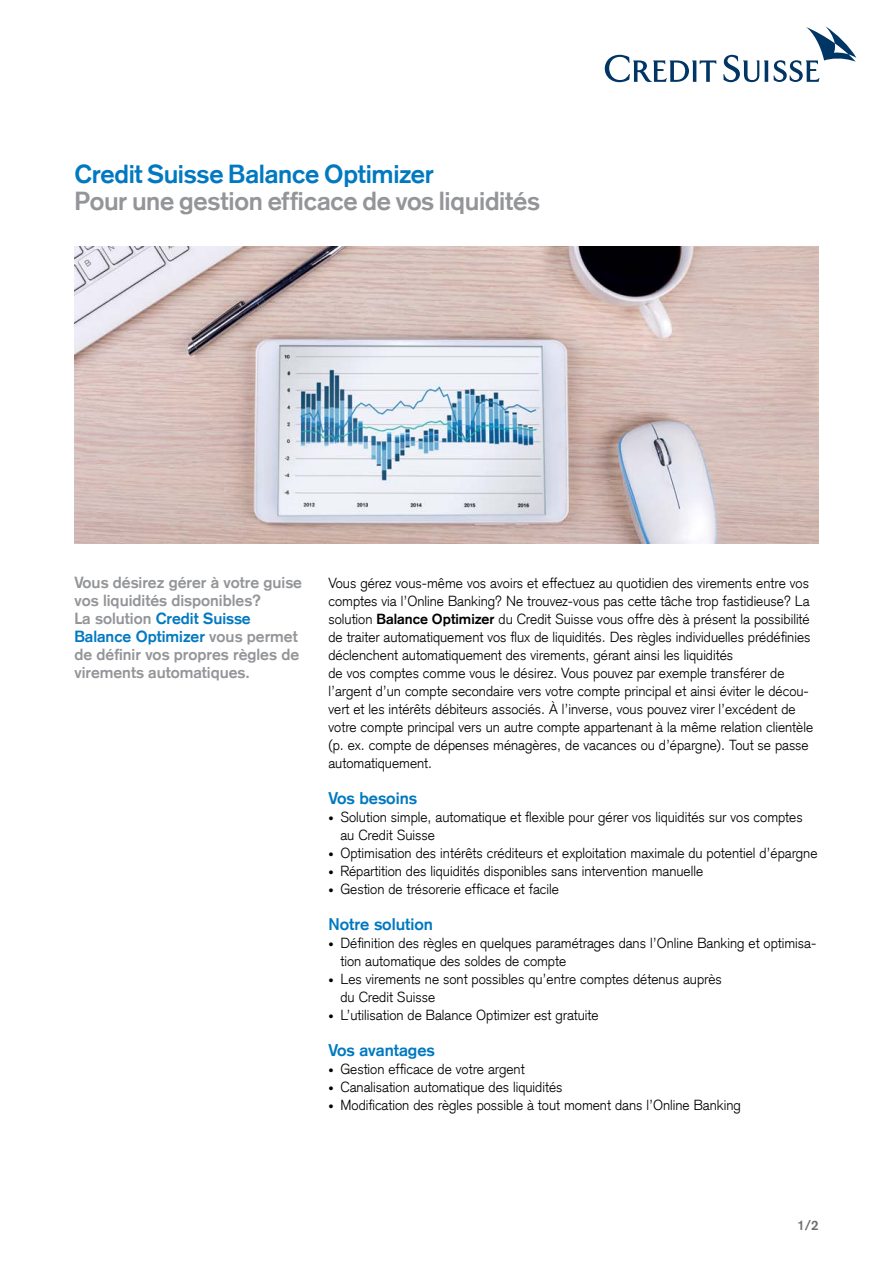
<style>
.page{position:relative;width:893px;height:1263px;background:#fff}
.page>*{position:absolute;margin:0;border:0;box-sizing:border-box;transform-origin:0 0}
.t1{font:700 25.5px "Credit Suisse Type";letter-spacing:-.01em;color:#939598}
.t2{font:700 25.5px "Credit Suisse Type";letter-spacing:-.01em;color:#0079c1}
.t3{font:700 16.5px "Credit Suisse Type";color:#0079c1}
.t4{font:700 15.75px/18px "Credit Suisse Type";color:#939598}
.t5{font:300 14.25px/18px "Credit Suisse Type";color:#000}
.t6{font:700 13.5px "Credit Suisse Type";color:#6d6e71}
.s1{color:#0079c1}
.s2{font-weight:700}
.s3{font-size:10.5px}
</style>
<div class="page">
<svg style="left:605px;top:26px;width:251px;height:56px"></svg>
<img style="left:74px;top:246px;width:745px;height:297px">
<p class="t2" style="left:74px;top:159px;width:361px">Credit Suisse Balance Optimizer</p>
<h2 class="t1" style="left:74px;top:186px;width:467px">Pour une gestion efficace de vos liquidités</h2>
<h5 class="t4" style="left:74px;top:574px;width:229px">Vous désirez gérer à votre guise vos liquidités disponibles?<br>La solution <span class="s1">Credit Suisse<br>Balance Optimizer</span> vous permet</h5>
<h5 class="t4" style="left:74px;top:646px;width:226px">de définir vos propres règles de</h5>
<h5 class="t4" style="left:74px;top:664px;width:177px">virements automatiques.</h5>
<p class="t5" style="left:328px;top:574px;width:483px;text-align:justify">Vous gérez vous-même vos avoirs et effectuez au quotidien des virements entre vos comptes via l’Online Banking? Ne trouvez-vous pas cette tâche trop fastidieuse? La solution <span class="s2">Balance Optimizer</span> du Credit Suisse vous offre dès à présent la possibilité</p>
<p class="t5" style="left:328px;top:628px;width:484px">de traiter automatiquement vos flux de liquidités. Des règles individuelles prédéfinies</p>
<p class="t5" style="left:328px;top:646px;width:406px">déclenchent automatiquement des virements, gérant ainsi les liquidités</p>
<p class="t5" style="left:328px;top:664px;width:458px">de vos comptes comme vous le désirez. Vous pouvez par exemple transférer de</p>
<p class="t5" style="left:328px;top:682px;width:482px">l’argent d’un compte secondaire vers votre compte principal et ainsi éviter le décou-</p>
<p class="t5" style="left:328px;top:700px;width:469px">vert et les intérêts débiteurs associés. À l’inverse, vous pouvez virer l’excédent de</p>
<p class="t5" style="left:328px;top:718px;width:486px">votre compte principal vers un autre compte appartenant à la même relation clientèle</p>
<p class="t5" style="left:328px;top:736px;width:482px">(p. ex. compte de dépenses ménagères, de vacances ou d’épargne). Tout se passe automatiquement.</p>
<h4 class="t3" style="left:328px;top:788px;width:90px">Vos besoins</h4>
<p class="t5" style="left:328px;top:808px;width:476px"><span class="s3">•</span> Solution simple, automatique et flexible pour gérer vos liquidités sur vos comptes</p>
<p class="t5" style="left:340px;top:826px;width:96px">au Credit Suisse</p>
<p class="t5" style="left:328px;top:844px;width:491px"><span class="s3">•</span> Optimisation des intérêts créditeurs et exploitation maximale du potentiel d’épargne</p>
<p class="t5" style="left:328px;top:862px;width:376px"><span class="s3">•</span> Répartition des liquidités disponibles sans intervention manuelle</p>
<p class="t5" style="left:328px;top:880px;width:232px"><span class="s3">•</span> Gestion de trésorerie efficace et facile</p>
<h4 class="t3" style="left:328px;top:914px;width:106px">Notre solution</h4>
<p class="t5" style="left:340px;top:934px;width:477px;text-indent:-12px"><span class="s3">•</span> Définition des règles en quelques paramétrages dans l’Online Banking et optimisa&shy;tion automatique des soldes de compte</p>
<p class="t5" style="left:328px;top:970px;width:395px"><span class="s3">•</span> Les virements ne sont possibles qu’entre comptes détenus auprès</p>
<p class="t5" style="left:340px;top:988px;width:96px">du Credit Suisse</p>
<p class="t5" style="left:328px;top:1006px;width:272px"><span class="s3">•</span> L’utilisation de Balance Optimizer est gratuite</p>
<h4 class="t3" style="left:328px;top:1040px;width:108px">Vos avantages</h4>
<p class="t5" style="left:328px;top:1060px;width:198px"><span class="s3">•</span> Gestion efficace de votre argent</p>
<p class="t5" style="left:328px;top:1078px;width:236px"><span class="s3">•</span> Canalisation automatique des liquidités</p>
<p class="t5" style="left:328px;top:1096px;width:414px"><span class="s3">•</span> Modification des règles possible à tout moment dans l’Online Banking</p>
<p class="t6" style="left:797px;top:1217px;width:23px">1/2</p>
</div>
